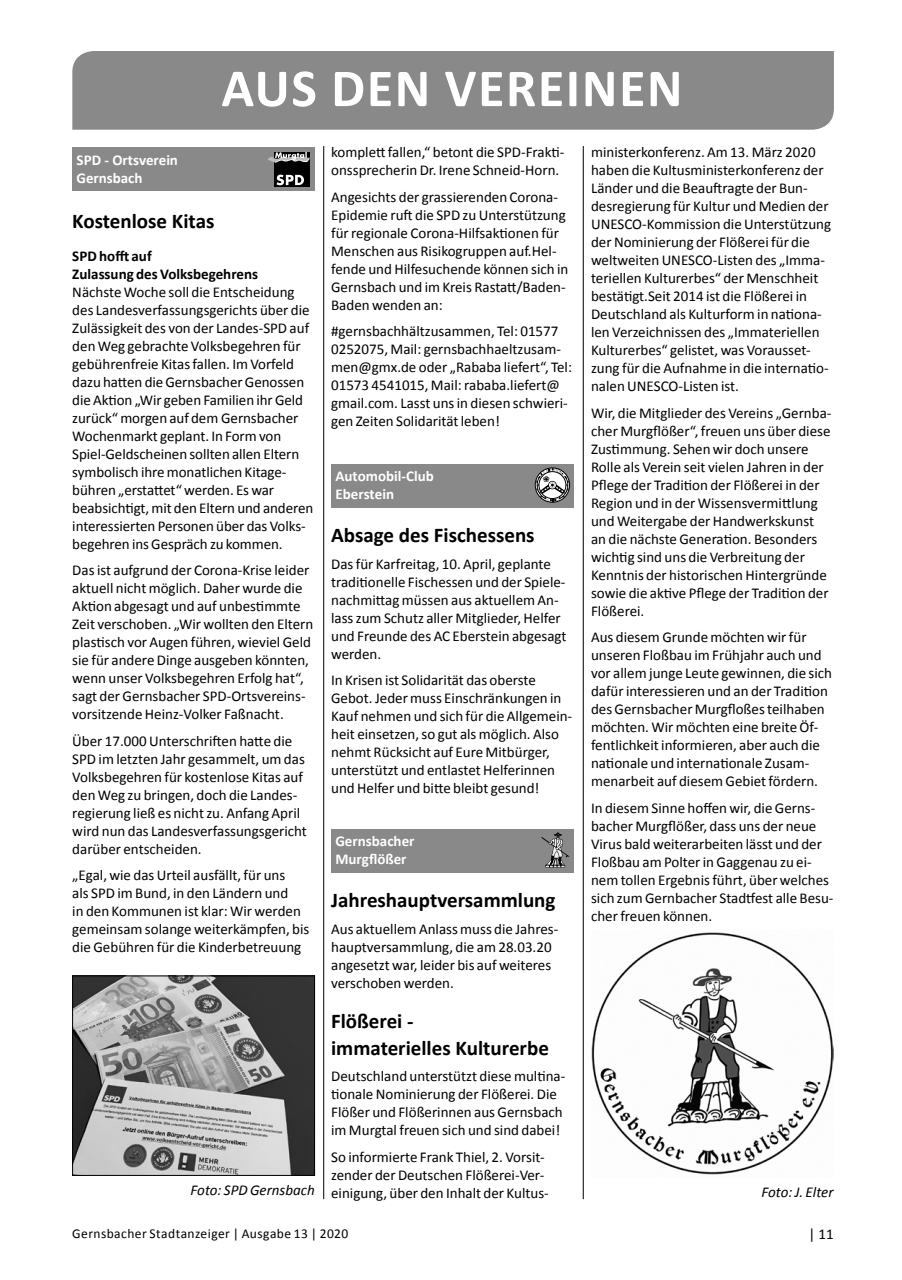
<style>
.page{position:relative;width:902px;height:1280px;background:#fff}
.page>*{position:absolute;margin:0;border:0;box-sizing:border-box;transform-origin:0 0}
.t1{font:700 54px "Calibri";letter-spacing:.03em;color:#fff}
.t2{font:700 21px/27px "Calibri";color:#000}
.t3{font:15px/18px "Calibri";color:#000}
.t4{font:700 15px/18px "Calibri";color:#fff}
.t5{font:700 15px/18px "Calibri";color:#000}
.t6{font:italic 15px "Calibri";color:#000}
.t7{font:13.5px "Calibri";letter-spacing:.025em;color:#000}
</style>
<div class="page">
<hr style="left:583px;top:146px;width:1px;height:1053px;background:#000">
<hr style="left:323px;top:146px;width:1px;height:1053px;background:#000">
<div style="left:72px;top:147px;width:243px;height:44px;background:#8a8989"></div>
<div style="left:275px;top:152px;width:35px;height:35px;background:#000"></div>
<svg style="left:276px;top:175px;width:28px;height:10px"></svg>
<svg style="left:268px;top:152px;width:42px;height:11px"></svg>
<div style="left:331px;top:464px;width:242px;height:43px;background:#8a8989"></div>
<svg style="left:535px;top:468px;width:34px;height:34px"></svg>
<div style="left:331px;top:829px;width:242px;height:43px;background:#8a8989"></div>
<svg style="left:541px;top:832px;width:28px;height:35px"></svg>
<img style="left:591px;top:932px;width:242px;height:243px">
<div style="left:72px;top:51px;width:761px;height:79px;background:#8a8989"></div>
<img style="left:74px;top:978px;width:239px;height:196px">
<div style="left:72px;top:976px;width:243px;height:200px;border:1px solid #000"></div>
<h1 class="t1" style="left:221px;top:54px;width:462px">AUS DEN VEREINEN</h1>
<p class="t4" style="left:77px;top:151px;width:103px">SPD - Ortsverein<br>Gernsbach</p>
<h2 class="t2" style="left:72px;top:207px;width:144px">Kostenlose Kitas</h2>
<p class="t5" style="left:72px;top:247px;width:187px">SPD hofft auf<br>Zulassung des Volksbegehrens</p>
<p class="t3" style="left:72px;top:283px;width:242px">Nächste Woche soll die Entscheidung des Landesverfassungsgerichts über die Zulässigkeit des von der Landes-SPD auf den Weg gebrachte Volksbegehren für gebührenfreie Kitas fallen. Im Vorfeld dazu hatten die Gernsbacher Genossen die Aktion „Wir geben Familien ihr Geld zurück“ morgen auf dem Gernsbacher Wochenmarkt geplant. In Form von Spiel-Geldscheinen sollten allen Eltern symbolisch ihre monatlichen Kitage&shy;bühren „erstattet“ werden. Es war beabsichtigt, mit den Eltern und anderen interessierten Personen über das Volks&shy;begehren ins Gespräch zu kommen.</p>
<p class="t3" style="left:72px;top:561px;width:242px">Das ist aufgrund der Corona-Krise leider aktuell nicht möglich. Daher wurde die Aktion abgesagt und auf unbestimmte Zeit verschoben. „Wir wollten den Eltern plastisch vor Augen führen, wieviel Geld sie für andere Dinge ausgeben könnten, wenn unser Volksbegehren Erfolg hat“, sagt der Gernsbacher SPD-Ortsvereins&shy;vorsitzende Heinz-Volker Faßnacht.</p>
<p class="t3" style="left:72px;top:732px;width:236px">Über 17.000 Unterschriften hatte die SPD im letzten Jahr gesammelt, um das Volksbegehren für kostenlose Kitas auf den Weg zu bringen, doch die Landes&shy;regierung ließ es nicht zu. Anfang April wird nun das Landesverfassungsgericht darüber entscheiden.</p>
<p class="t3" style="left:72px;top:866px;width:239px">„Egal, wie das Urteil ausfällt, für uns<br>als SPD im Bund, in den Ländern und<br>in den Kommunen ist klar: Wir werden gemeinsam solange weiterkämpfen, bis die Gebühren für die Kinderbetreuung</p>
<p class="t6" style="left:191px;top:1180px;width:126px">Foto: SPD Gernsbach</p>
<p class="t3" style="left:331px;top:143px;width:235px">komplett fallen,“ betont die SPD-Frakti&shy;onssprecherin Dr. Irene Schneid-Horn.</p>
<p class="t3" style="left:331px;top:188px;width:239px">Angesichts der grassierenden Corona-Epidemie ruft die SPD zu Unterstützung für regionale Corona-Hilfsaktionen für Menschen aus Risikogruppen auf.Hel&shy;fende und Hilfesuchende können sich in Gernsbach und im Kreis Rastatt/Baden-Baden wenden an:</p>
<p class="t3" style="left:331px;top:322px;width:242px">#gernsbachhältzusammen, Tel: 01577<br>0252075, Mail: gernsbachhaeltzusam&shy;men@gmx.de oder „Rababa liefert“, Tel:<br>01573 4541015, Mail: rababa.liefert@ gmail.com. Lasst uns in diesen schwieri&shy;gen Zeiten Solidarität leben!</p>
<p class="t4" style="left:335px;top:467px;width:100px">Automobil-Club<br>Eberstein</p>
<h2 class="t2" style="left:331px;top:522px;width:205px">Absage des Fischessens</h2>
<p class="t3" style="left:331px;top:555px;width:237px">Das für Karfreitag, 10. April, geplante traditionelle Fischessen und der Spiele&shy;nachmittag müssen aus aktuellem An&shy;lass zum Schutz aller Mitglieder, Helfer und Freunde des AC Eberstein abgesagt werden.</p>
<p class="t3" style="left:331px;top:671px;width:242px">In Krisen ist Solidarität das oberste Gebot. Jeder muss Einschränkungen in Kauf nehmen und sich für die Allgemein&shy;heit einsetzen, so gut als möglich. Also nehmt Rücksicht auf Eure Mitbürger, unterstützt und entlastet Helferinnen und Helfer und bitte bleibt gesund!</p>
<p class="t4" style="left:335px;top:832px;width:81px">Gernsbacher<br>Murgflößer</p>
<h2 class="t2" style="left:331px;top:887px;width:226px">Jahreshauptversammlung</h2>
<p class="t3" style="left:331px;top:920px;width:229px">Aus aktuellem Anlass muss die Jahres&shy;hauptversammlung, die am 28.03.20 angesetzt war, leider bis auf weiteres verschoben werden.</p>
<h2 class="t2" style="left:331px;top:1007px;width:219px">Flößerei -<br>immaterielles Kulturerbe</h2>
<p class="t3" style="left:331px;top:1067px;width:236px">Deutschland unterstützt diese multina&shy;tionale Nominierung der Flößerei. Die Flößer und Flößerinnen aus Gernsbach im Murgtal freuen sich und sind dabei!</p>
<p class="t3" style="left:331px;top:1147px;width:219px">So informierte Frank Thiel, 2. Vorsit&shy;zender der Deutschen Flößerei-Ver&shy;einigung, über den Inhalt der Kultus-</p>
<p class="t3" style="left:591px;top:143px;width:242px">ministerkonferenz. Am 13. März 2020 haben die Kultusministerkonferenz der Länder und die Beauftragte der Bun&shy;desregierung für Kultur und Medien der UNESCO-Kommission die Unterstützung der Nominierung der Flößerei für die weltweiten UNESCO-Listen des „Imma&shy;teriellen Kulturerbes“ der Menschheit bestätigt.Seit 2014 ist die Flößerei in Deutschland als Kulturform in nationa&shy;len Verzeichnissen des „Immateriellen Kulturerbes“ gelistet, was Vorausset&shy;zung für die Aufnahme in die internatio&shy;nalen UNESCO-Listen ist.</p>
<p class="t3" style="left:591px;top:404px;width:242px">Wir, die Mitglieder des Vereins „Gernba&shy;cher Murgflößer“, freuen uns über diese Zustimmung. Sehen wir doch unsere Rolle als Verein seit vielen Jahren in der Pflege der Tradition der Flößerei in der Region und in der Wissensvermittlung und Weitergabe der Handwerkskunst an die nächste Generation. Besonders wichtig sind uns die Verbreitung der Kenntnis der historischen Hintergründe sowie die aktive Pflege der Tradition der Flößerei.</p>
<p class="t3" style="left:591px;top:628px;width:242px">Aus diesem Grunde möchten wir für unseren Floßbau im Frühjahr auch und vor allem junge Leute gewinnen, die sich dafür interessieren und an der Tradition des Gernsbacher Murgfloßes teilhaben möchten. Wir möchten eine breite Öf&shy;fentlichkeit informieren, aber auch die nationale und internationale Zusam&shy;menarbeit auf diesem Gebiet fördern.</p>
<p class="t3" style="left:591px;top:799px;width:244px">In diesem Sinne hoffen wir, die Gerns&shy;bacher Murgflößer, dass uns der neue Virus bald weiterarbeiten lässt und der Floßbau am Polter in Gaggenau zu ei&shy;nem tollen Ergebnis führt, über welches sich zum Gernbacher Stadtfest alle Besu&shy;cher freuen können.</p>
<p class="t6" style="left:761px;top:1182px;width:74px">Foto: J. Elter</p>
<p class="t7" style="left:72px;top:1225px;width:277px">Gernsbacher Stadtanzeiger | Ausgabe 13 | 2020</p>
<p class="t3" style="left:808px;top:1225px;width:27px">| 11</p>
</div>
